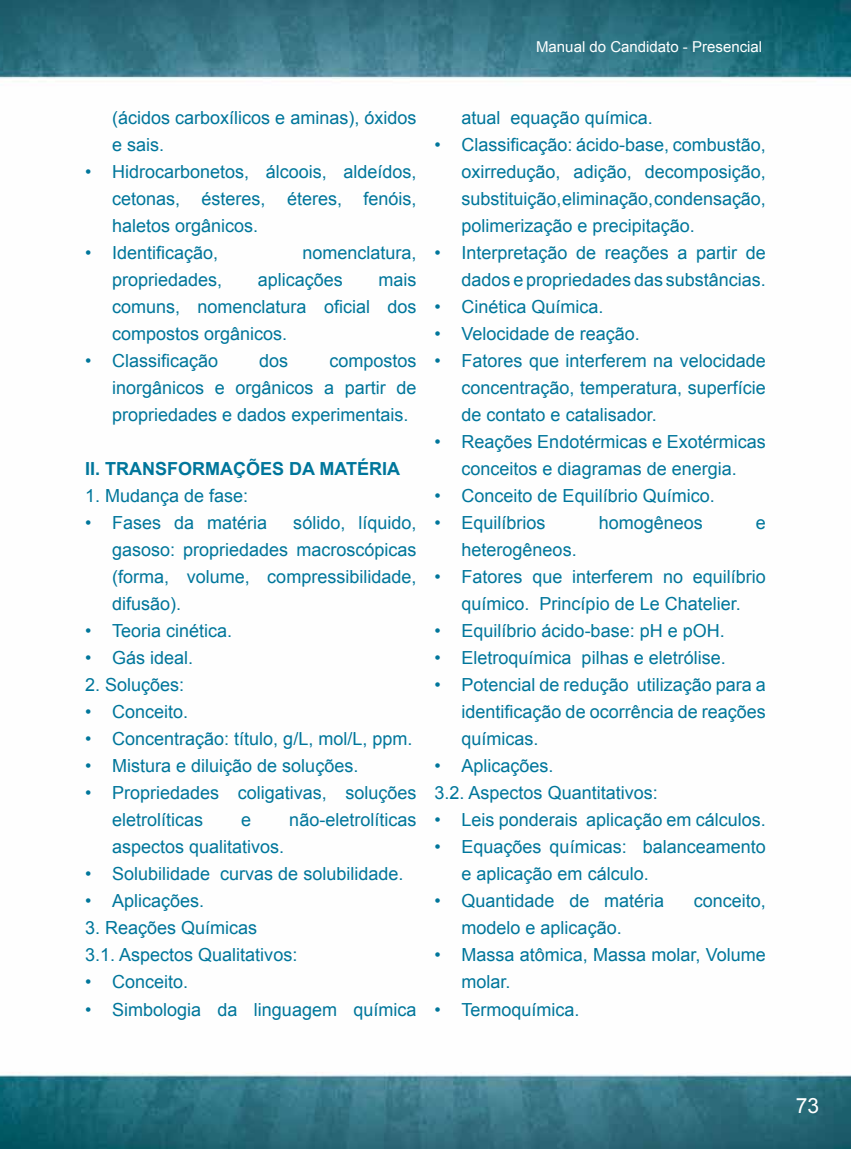
<style>
.page{position:relative;width:851px;height:1149px;background:#fff}
.page>*{position:absolute;margin:0;border:0;box-sizing:border-box;transform-origin:0 0}
.t1{font:21px "Arial";color:#fff}
.t2{font:18px/27px "Arial";color:#00769b;text-align:justify}
.t3{font:700 18px "Arial";color:#00769b}
.t4{font:15px "Arial";color:#fff}
</style>
<div class="page">
<img style="left:0;top:0;width:850px;height:1148px">
<p class="t4" style="left:536px;top:37px;width:227px">Manual do Candidato - Presencial</p>
<p class="t2" style="left:112px;top:104px;width:306px">(ácidos carboxílicos e aminas), óxidos e sais.</p>
<p class="t2" style="left:112px;top:158px;width:306px;text-indent:-27px">• Hidrocarbonetos, álcoois, aldeídos, cetonas, ésteres, éteres, fenóis, haletos orgânicos.</p>
<p class="t2" style="left:85px;top:239px;width:135px">• Identificação,</p>
<p class="t2" style="left:302px;top:239px;width:116px">nomenclatura,</p>
<p class="t2" style="left:112px;top:266px;width:112px">propriedades,</p>
<p class="t2" style="left:258px;top:266px;width:87px">aplicações</p>
<p class="t2" style="left:112px;top:266px;width:306px;text-indent:266px">mais comuns, nomenclatura oficial dos compostos orgânicos.</p>
<p class="t2" style="left:85px;top:347px;width:135px">• Classificação</p>
<p class="t2" style="left:259px;top:347px;width:31px">dos</p>
<p class="t2" style="left:112px;top:347px;width:306px;text-indent:217px">compostos inorgânicos e orgânicos a partir de propriedades e dados experimentais.</p>
<p class="t3" style="left:85px;top:456px;width:316px">II. TRANSFORMAÇÕES DA MATÉRIA</p>
<p class="t2" style="left:85px;top:482px;width:165px">1. Mudança de fase:</p>
<p class="t2" style="left:85px;top:509px;width:184px">• Fases da matéria</p>
<p class="t2" style="left:112px;top:509px;width:306px;text-indent:181px">sólido, líquido, gasoso: propriedades macroscópicas (forma, volume, compressibilidade, difusão).</p>
<p class="t2" style="left:85px;top:617px;width:149px">• Teoria cinética.</p>
<p class="t2" style="left:85px;top:644px;width:110px">• Gás ideal.</p>
<p class="t2" style="left:85px;top:671px;width:101px">2. Soluções:</p>
<p class="t2" style="left:85px;top:698px;width:105px">• Conceito.</p>
<p class="t2" style="left:85px;top:725px;width:329px">• Concentração: título, g/L, mol/L, ppm.</p>
<p class="t2" style="left:85px;top:752px;width:275px">• Mistura e diluição de soluções.</p>
<p class="t2" style="left:112px;top:779px;width:306px;text-indent:-27px">• Propriedades coligativas, soluções eletrolíticas</p>
<p class="t2" style="left:241px;top:806px;width:12px">e</p>
<p class="t2" style="left:289px;top:806px;width:129px">não-eletrolíticas</p>
<p class="t2" style="left:112px;top:833px;width:174px">aspectos qualitativos.</p>
<p class="t2" style="left:85px;top:860px;width:320px">• Solubilidade curvas de solubilidade.</p>
<p class="t2" style="left:85px;top:887px;width:121px">• Aplicações.</p>
<p class="t2" style="left:85px;top:914px;width:214px">3. Reações Químicas<br>3.1. Aspectos Qualitativos:</p>
<p class="t2" style="left:85px;top:968px;width:105px">• Conceito.</p>
<p class="t2" style="left:85px;top:995px;width:333px">• Simbologia da linguagem química</p>
<p class="t2" style="left:461px;top:104px;width:193px">atual equação química.</p>
<p class="t2" style="left:461px;top:131px;width:306px;text-indent:-27px">• Classificação: ácido-base, combustão, oxirredução, adição, decomposição, substituição, eliminação, condensação, polimerização e precipitação.</p>
<p class="t2" style="left:434px;top:239px;width:333px;text-align:right">• Interpretação de reações a partir de dados e propriedades das substâncias.</p>
<p class="t2" style="left:434px;top:293px;width:171px">• Cinética Química.</p>
<p class="t2" style="left:434px;top:320px;width:207px">• Velocidade de reação.</p>
<p class="t2" style="left:461px;top:347px;width:306px;text-indent:-27px">• Fatores que interferem na velocidade concentração, temperatura, superfície de contato e catalisador.</p>
<p class="t2" style="left:434px;top:428px;width:333px;text-align:center">• Reações Endotérmicas e Exotérmicas conceitos e diagramas de energia.</p>
<p class="t2" style="left:434px;top:482px;width:282px">• Conceito de Equilíbrio Químico.</p>
<p class="t2" style="left:434px;top:509px;width:113px">• Equilíbrios</p>
<p class="t2" style="left:598px;top:509px;width:106px">homogêneos</p>
<p class="t2" style="left:755px;top:509px;width:12px">e</p>
<p class="t2" style="left:461px;top:536px;width:117px">heterogêneos.</p>
<p class="t2" style="left:434px;top:563px;width:333px;text-align:center">• Fatores que interferem no equilíbrio químico. Princípio de Le Chatelier.</p>
<p class="t2" style="left:434px;top:617px;width:292px">• Equilíbrio ácido-base: pH e pOH.</p>
<p class="t2" style="left:434px;top:644px;width:293px">• Eletroquímica pilhas e eletrólise.</p>
<p class="t2" style="left:461px;top:671px;width:306px;text-indent:-27px">• Potencial de redução utilização para a identificação de ocorrência de reações químicas.</p>
<p class="t2" style="left:434px;top:752px;width:225px">• Aplicações.<br>3.2. Aspectos Quantitativos:</p>
<p class="t2" style="left:434px;top:806px;width:333px">• Leis ponderais aplicação em cálculos.</p>
<p class="t2" style="left:461px;top:833px;width:306px;text-indent:-27px">• Equações químicas: balanceamento e aplicação em cálculo.</p>
<p class="t2" style="left:434px;top:887px;width:231px">• Quantidade de matéria</p>
<p class="t2" style="left:693px;top:887px;width:74px">conceito,</p>
<p class="t2" style="left:461px;top:914px;width:162px">modelo e aplicação.</p>
<p class="t2" style="left:461px;top:941px;width:306px;text-indent:-27px">• Massa atômica, Massa molar, Volume molar.</p>
<p class="t2" style="left:434px;top:995px;width:147px">• Termoquímica.</p>
<p class="t1" style="left:795px;top:1091px;width:25px">73</p>
</div>
